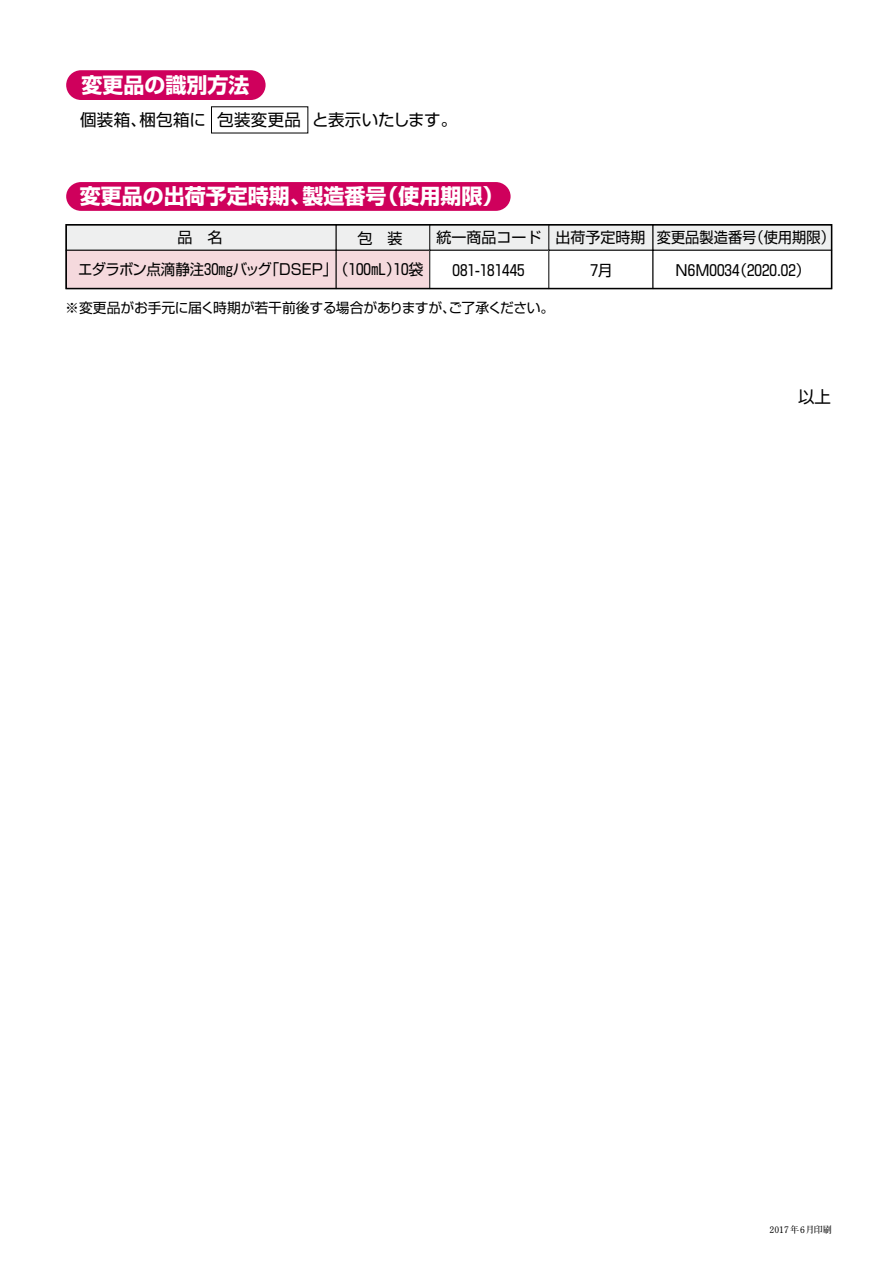
<style>
.page{position:relative;width:893px;height:1263px;background:#fff}
.page>*{position:absolute;margin:0;border:0;box-sizing:border-box;transform-origin:0 0}
.t1{font:700 21px "Shin Go Pro";color:#fff}
.t2{font:16.5px "Shin Go Pro";letter-spacing:.02em;color:#000}
.t3{font:16.5px "Shin Go Pro";letter-spacing:-.03em;color:#000}
.t4{font:15px/31.8px "Shin Go Pro";color:#000}
.t5{font:15px "Shin Go Pro";letter-spacing:-.045em;color:#000;scale:.96 1}
.t6{font:15px "Shin Go Pro";color:#000;scale:.95 1}
.t7{font:15px "Shin Go Pro";color:#000;scale:.96 1}
.t8{font:13.8px "Shin Go Pro";letter-spacing:-.015em;color:#000}
.t9{font:13.8px "Shin Go Pro";letter-spacing:-.05em;color:#000}
.t10{font:700 9px "Futo Min A101 Pro";color:#000}
</style>
<div class="page">
<div style="left:66px;top:225px;width:270px;height:25px;background:#eeefef"></div>
<div style="left:336px;top:225px;width:94px;height:25px;background:#eeefef"></div>
<div style="left:430px;top:225px;width:119px;height:25px;background:#eeefef"></div>
<div style="left:549px;top:225px;width:104px;height:25px;background:#eeefef"></div>
<div style="left:66px;top:250px;width:270px;height:39px;background:#f5d9dd"></div>
<div style="left:66px;top:250px;width:271px;height:39px;border:1px solid #000"></div>
<div style="left:336px;top:250px;width:94px;height:39px;background:#f5d9dd"></div>
<div style="left:336px;top:250px;width:94px;height:39px;border:1px solid #000"></div>
<div style="left:429px;top:250px;width:120px;height:39px;border:1px solid #000"></div>
<div style="left:548px;top:250px;width:105px;height:39px;border:1px solid #000"></div>
<div style="left:653px;top:225px;width:179px;height:25px;background:#eeefef"></div>
<div style="left:653px;top:250px;width:179px;height:39px;border:1px solid #000"></div>
<div style="left:66px;top:70px;width:200px;height:30px;background:#cf005c;border-radius:15px"></div>
<svg style="left:66px;top:182px;width:445px;height:29px;background:#d0055f"></svg>
<div style="left:65px;top:224px;width:767px;height:65px;border:2px solid #000"></div>
<h1 class="t1" style="left:81px;top:68px;width:170px">変更品の識別方法</h1>
<p class="t2" style="left:139px;top:106px;width:68px">梱包箱に</p>
<p class="t2" style="left:80px;top:106px;width:68px">個装箱、</p>
<p class="t2" style="left:217px;top:106px;width:85px">包装変更品</p>
<p class="t3" style="left:312px;top:106px;width:147px">と表示いたします。</p>
<h1 class="t1" style="left:303px;top:180px;width:85px">製造番号</h1>
<h1 class="t1" style="left:378px;top:180px;width:127px">（使用期限(</h1>
<h1 class="t1" style="left:80px;top:180px;width:232px">変更品の出荷予定時期、</h1>
<p class="t4" style="left:177px;top:220px;width:46px">品　名</p>
<p class="t5" style="left:78px;top:257px;width:203px">エダラボン点滴静注30mgバッグ</p>
<p class="t7" style="left:265px;top:257px;width:77px">「DSEP」</p>
<p class="t4" style="left:394px;top:220px;width:31px;text-indent:-36px">包　装<br>10袋</p>
<p class="t4" style="left:334px;top:252px;width:69px">（100mL）</p>
<p class="t4" style="left:436px;top:220px;width:106px">統一商品コード</p>
<p class="t4" style="left:453px;top:253px;width:74px">081-181445</p>
<p class="t8" style="left:65px;top:296px;width:392px">※変更品がお手元に届く時期が若干前後する場合がありますが、</p>
<p class="t9" style="left:448px;top:296px;width:107px">ご了承ください。</p>
<p class="t4" style="left:555px;top:220px;width:91px">出荷予定時期</p>
<p class="t4" style="left:590px;top:253px;width:24px">月7</p>
<p class="t6" style="left:657px;top:225px;width:106px">変更品製造番号</p>
<p class="t6" style="left:749px;top:225px;width:91px">（使用期限(</p>
<p class="t4" style="left:732px;top:253px;width:80px">)2020.02(</p>
<p class="t4" style="left:676px;top:253px;width:65px">N M6 0034</p>
<p class="t2" style="left:798px;top:383px;width:34px">以上</p>
<p class="t10" style="left:770px;top:1223px;width:64px">2017年6月印刷</p>
</div>
